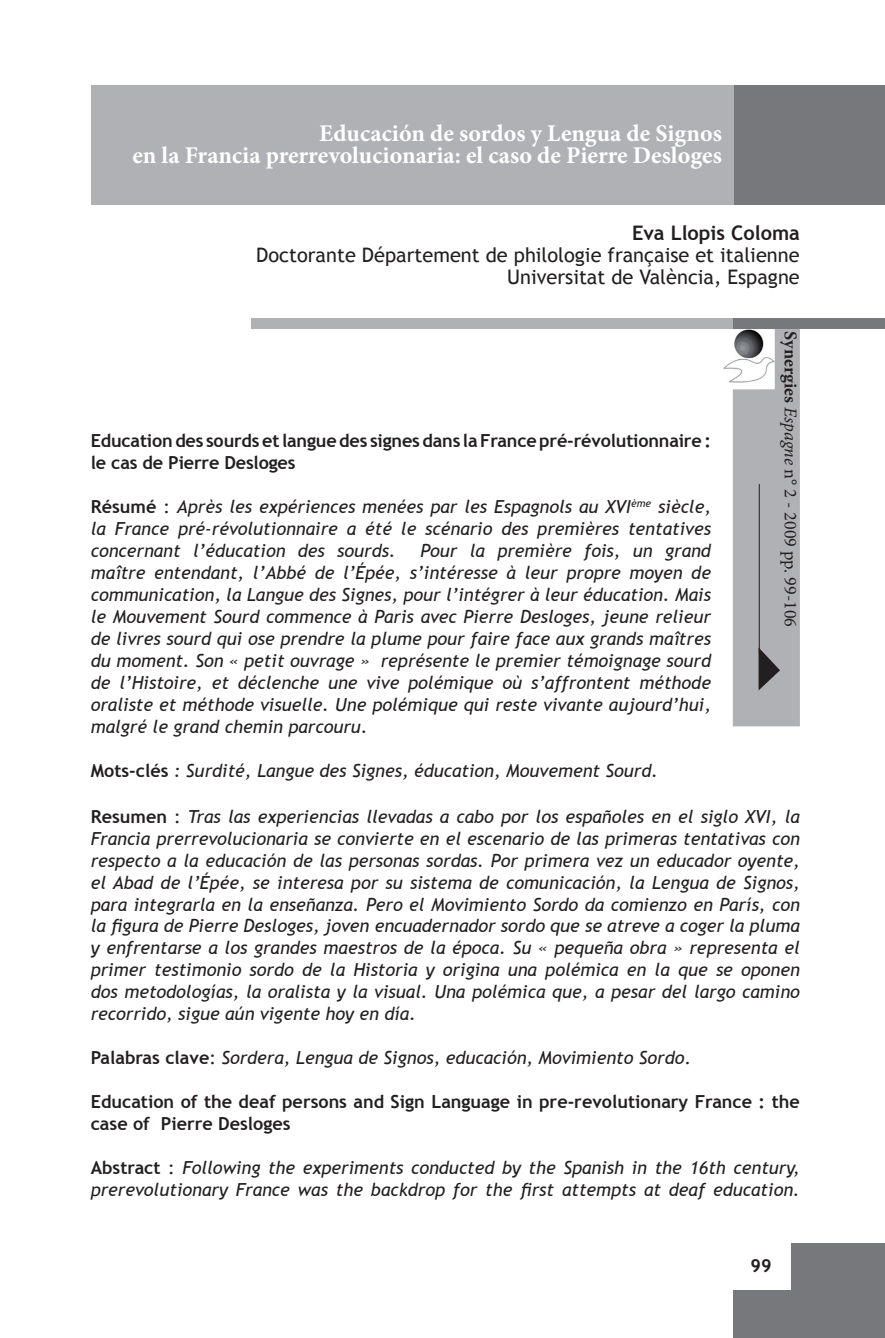
<style>
.page{position:relative;width:885px;height:1338px;background:#fff}
.page>*{position:absolute;margin:0;border:0;box-sizing:border-box;transform-origin:0 0}
.t1{font:700 24px/22px "Minion Pro";color:#fff;text-align:right}
.t2{font:20px/22px "Trebuchet MS";color:#231f20;text-align:right}
.t3{font:700 20px "Trebuchet MS";color:#231f20}
.t4{font:italic 18px/22px "Trebuchet MS";color:#231f20;text-align:justify}
.t5{font:700 18px/22px "Trebuchet MS";letter-spacing:-.005em;color:#231f20}
.t6{font:18px "Minion Pro";color:#231f20}
.s1{font-weight:700;font-style:normal}
.s2{font-style:normal}
.s3{font-weight:700}
.s4{font-style:italic}
</style>
<div class="page">
<div style="left:733px;top:1243px;width:151px;height:95px;background:#76787b"></div>
<div style="left:731px;top:1242px;width:59px;height:48px;background:#fff"></div>
<div style="left:251px;top:318px;width:484px;height:11px;background:#b0b1b5"></div>
<div style="left:730px;top:85px;width:154px;height:119px;background:#76787b"></div>
<div style="left:732px;top:327px;width:67px;height:399px;background:#b0b1b5"></div>
<div style="left:733px;top:318px;width:151px;height:11px;background:#76787b"></div>
<svg style="left:758px;top:647px;width:22px;height:43px"></svg>
<img style="left:723px;top:329px;width:51px;height:60px">
<hr style="left:758px;top:484px;width:1px;height:170px;background:#231f20">
<div style="left:91px;top:85px;width:642px;height:120px;background:#b0b1b5"></div>
<h1 class="t1" style="left:132px;top:122px;width:591px">Educación de sordos y Lengua de Signos<br>en la Francia prerrevolucionaria: el caso de Pierre Desloges</h1>
<p class="t3" style="left:632px;top:220px;width:169px">Eva Llopis Coloma</p>
<p class="t2" style="left:256px;top:244px;width:545px">Doctorante Département de philologie française et italienne<br>Universitat de València, Espagne</p>
<p class="t5" style="left:91px;top:430px;width:621px">Education des sourds et langue des signes dans la France pré-révolutionnaire: le cas de Pierre Desloges</p>
<p class="t4" style="left:91px;top:496px;width:621px"><span class="s1">Résumé</span> <span class="s2">:</span> Après les expériences menées par les Espagnols au XVI<sup>ème</sup> siècle, la France pré-révolutionnaire a été le scénario des premières tentatives concernant l’éducation des sourds.</p>
<p class="t4" style="left:91px;top:540px;width:621px;text-indent:329px">Pour la première fois, un grand maître entendant, l’Abbé de l’Épée, s’intéresse à leur propre moyen de communication, la Langue des Signes, pour l’intégrer à leur éducation. Mais le Mouvement Sourd commence à Paris avec Pierre Desloges, jeune relieur de livres sourd qui ose prendre la plume pour faire face aux grands maîtres du moment. Son « petit ouvrage » représente le premier témoignage sourd de l’Histoire, et déclenche une vive polémique où s’affrontent méthode oraliste et méthode visuelle. Une polémique qui reste vivante aujourd’hui, malgré le grand chemin parcouru.</p>
<p class="t4" style="left:91px;top:760px;width:568px"><span class="s1">Mots-clés</span> : Surdité, Langue des Signes, éducation, Mouvement Sourd.</p>
<p class="t6" style="left:802px;top:331px;width:297px;rotate:90deg"><span class="s3">Synergies</span> <span class="s4">Espagne</span> n° 2 - 2009 pp. 99-106</p>
<p class="t4" style="left:91px;top:805px;width:710px"><span class="s1">Resumen</span> <span class="s2">:</span> Tras las experiencias llevadas a cabo por los españoles en el siglo XVI, la Francia prerrevolucionaria se convierte en el escenario de las primeras tentativas con respecto a la educación de las personas sordas. Por primera vez un educador oyente, el Abad de l’Épée, se interesa por su sistema de comunicación, la Lengua de Signos, para integrarla en la enseñanza. Pero el Movimiento Sordo da comienzo en París, con la figura de Pierre Desloges, joven encuadernador sordo que se atreve a coger la pluma y enfrentarse a los grandes maestros de la época. Su « pequeña obra » representa el primer testimonio sordo de la Historia y origina una polémica en la que se oponen dos metodologías, la oralista y la visual. Una polémica que, a pesar del largo camino recorrido, sigue aún vigente hoy en día.</p>
<p class="t4" style="left:91px;top:1047px;width:601px"><span class="s1">Palabras clave</span><span class="s2">:</span> Sordera, Lengua de Signos, educación, Movimiento Sordo<span class="s2">.</span></p>
<p class="t5" style="left:91px;top:1091px;width:710px">Education of the deaf persons and Sign Language in pre-revolutionary France : the case of Pierre Desloges</p>
<p class="t4" style="left:91px;top:1157px;width:710px"><span class="s1">Abstract</span> <span class="s2">:</span> Following the experiments conducted by the Spanish in the 16th century, prerevolutionary France was the backdrop for the first attempts at deaf education.</p>
<p class="t5" style="left:750px;top:1255px;width:23px">99</p>
</div>
